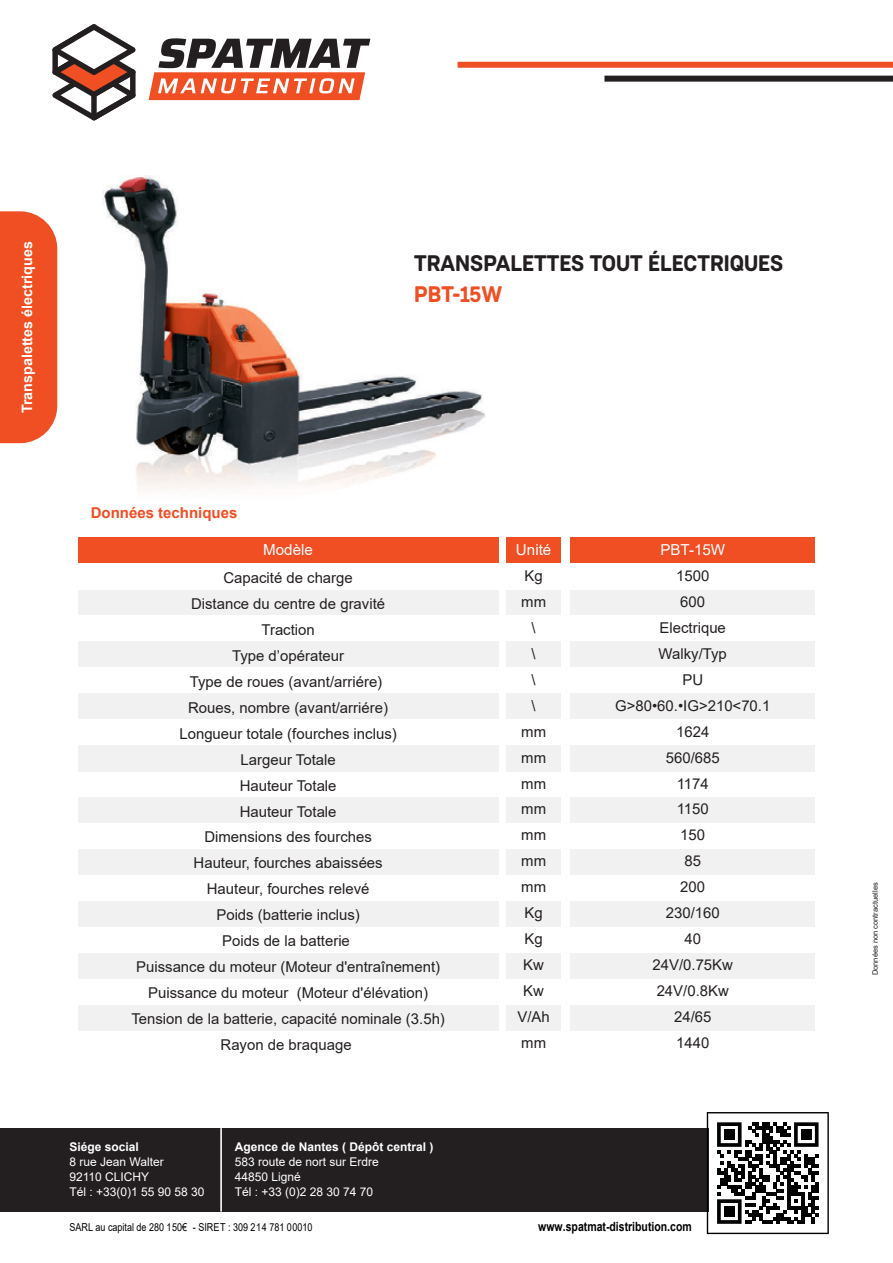
<style>
.page{position:relative;width:893px;height:1263px;background:#fff}
.page>*{position:absolute;margin:0;border:0;box-sizing:border-box;transform-origin:0 0}
.t1{font:700 22.5px "Weissenhof Grotesk";color:#231f20}
.t2{font:700 22.5px "Weissenhof Grotesk";color:#f04e23}
.t3{font:15.15px "Arial";color:#fff}
.t4{font:700 15px "Arial";color:#f04e23}
.t5{font:14.85px/26px "Arial";color:#231f20;text-align:center}
.t6{font:700 14.4px "Arial";color:#fff}
.t7{font:700 12.75px "Arial";color:#010101;scale:.83 1}
.t8{font:12px/15px "Arial";color:#fff}
.t9{font:700 12px "Arial";color:#fff}
.t10{font:10.95px "Arial";color:#010101;scale:.83 1}
.t11{font:7.5px "Arial";color:#231f20}
</style>
<div class="page">
<img style="left:102px;top:175px;width:384px;height:315px">
<div style="left:0;top:211px;width:57px;height:232px;background:#f04e23"></div>
<div style="left:78px;top:537px;width:420px;height:26px;background:#f04e23"></div>
<div style="left:78px;top:797px;width:420px;height:26px;background:#f1f1f2"></div>
<div style="left:78px;top:849px;width:420px;height:26px;background:#f1f1f2"></div>
<div style="left:78px;top:901px;width:420px;height:26px;background:#f1f1f2"></div>
<div style="left:78px;top:953px;width:420px;height:26px;background:#f1f1f2"></div>
<div style="left:78px;top:1005px;width:420px;height:26px;background:#f1f1f2"></div>
<div style="left:78px;top:589px;width:420px;height:26px;background:#f1f1f2"></div>
<div style="left:78px;top:641px;width:420px;height:26px;background:#f1f1f2"></div>
<div style="left:78px;top:693px;width:420px;height:26px;background:#f1f1f2"></div>
<div style="left:78px;top:745px;width:420px;height:26px;background:#f1f1f2"></div>
<div style="left:570px;top:537px;width:245px;height:26px;background:#f04e23"></div>
<div style="left:570px;top:797px;width:245px;height:26px;background:#f1f1f2"></div>
<div style="left:570px;top:849px;width:245px;height:26px;background:#f1f1f2"></div>
<div style="left:570px;top:901px;width:245px;height:26px;background:#f1f1f2"></div>
<div style="left:570px;top:953px;width:245px;height:26px;background:#f1f1f2"></div>
<div style="left:570px;top:1005px;width:245px;height:26px;background:#f1f1f2"></div>
<div style="left:570px;top:589px;width:245px;height:26px;background:#f1f1f2"></div>
<div style="left:570px;top:641px;width:245px;height:26px;background:#f1f1f2"></div>
<div style="left:570px;top:693px;width:245px;height:26px;background:#f1f1f2"></div>
<div style="left:570px;top:745px;width:245px;height:26px;background:#f1f1f2"></div>
<svg style="left:506px;top:537px;width:55px;height:26px"></svg>
<div style="left:506px;top:797px;width:55px;height:26px;background:#f1f1f2"></div>
<div style="left:506px;top:849px;width:55px;height:26px;background:#f1f1f2"></div>
<div style="left:506px;top:901px;width:55px;height:26px;background:#f1f1f2"></div>
<div style="left:506px;top:953px;width:55px;height:26px;background:#f1f1f2"></div>
<div style="left:506px;top:1005px;width:55px;height:26px;background:#f1f1f2"></div>
<div style="left:506px;top:589px;width:55px;height:26px;background:#f1f1f2"></div>
<div style="left:506px;top:641px;width:55px;height:26px;background:#f1f1f2"></div>
<div style="left:506px;top:693px;width:55px;height:26px;background:#f1f1f2"></div>
<div style="left:506px;top:745px;width:55px;height:26px;background:#f1f1f2"></div>
<div style="left:458px;top:62px;width:435px;height:6px;background:#f04e23"></div>
<div style="left:607px;top:76px;width:283px;height:6px;background:#231f20"></div>
<svg style="left:52px;top:24px;width:84px;height:96px"></svg>
<svg style="left:149px;top:38px;width:221px;height:62px"></svg>
<div style="left:0;top:1128px;width:708px;height:83px;background:#231f20"></div>
<hr style="left:220px;top:1128px;width:2px;height:83px;background:#fff">
<svg style="left:707px;top:1112px;width:122px;height:122px"></svg>
<p class="t6" style="left:17px;top:413px;width:174px;rotate:-90deg">Transpalettes électriques</p>
<h1 class="t1" style="left:414px;top:249px;width:370px">TRANSPALETTES TOUT ÉLECTRIQUES</h1>
<h1 class="t2" style="left:414px;top:280px;width:90px">PBT-15W</h1>
<p class="t4" style="left:91px;top:502px;width:148px">Données techniques</p>
<p class="t3" style="left:263px;top:539px;width:51px">Modèle</p>
<p class="t5" style="left:131px;top:565px;width:315px">Capacité de charge<br>Distance du centre de gravité<br>Traction<br>Type d’opérateur<br>Type de roues (avant/arriére)<br>Roues, nombre (avant/arriére)<br>Longueur totale (fourches inclus)<br>Largeur Totale<br>Hauteur Totale<br>Hauteur Totale<br>Dimensions des fourches<br>Hauteur, fourches abaissées<br>Hauteur, fourches relevé<br>Poids (batterie inclus)<br>Poids de la batterie<br>Puissance du moteur (Moteur d'entraînement)<br>Puissance du moteur (Moteur d'élévation)<br>Tension de la batterie, capacité nominale (3.5h)<br>Rayon de braquage</p>
<p class="t9" style="left:69px;top:1138px;width:71px">Siége social</p>
<p class="t8" style="left:69px;top:1154px;width:137px">8 rue Jean Walter<br>92110 CLICHY<br>Tél : +33(0)1 55 90 58 30</p>
<p class="t9" style="left:235px;top:1138px;width:200px">Agence de Nantes ( Dépôt central )</p>
<p class="t8" style="left:235px;top:1154px;width:146px">583 route de nort sur Erdre<br>44850 Ligné<br>Tél : +33 (0)2 28 30 74 70</p>
<p class="t3" style="left:516px;top:539px;width:37px">Unité</p>
<p class="t5" style="left:517px;top:563px;width:34px">Kg mm \<br>\<br>\<br>\ mm mm mm mm mm mm mm<br>Kg<br>Kg<br>Kw<br>Kw<br>V/Ah mm</p>
<p class="t3" style="left:660px;top:539px;width:66px">PBT-15W</p>
<p class="t5" style="left:615px;top:563px;width:157px">1500<br>600<br>Electrique<br>Walky/Typ<br>PU<br>G&gt;80•60.•IG&gt;210&lt;70.1<br>1624<br>560/685<br>1174<br>1150<br>150<br>85<br>200<br>230/160<br>40<br>24V/0.75Kw<br>24V/0.8Kw<br>24/65<br>1440</p>
<p class="t10" style="left:69px;top:1219px;width:294px">SARL au capital de 280 150€ - SIRET : 309 214 781 00010</p>
<p class="t7" style="left:538px;top:1217px;width:186px">www.spatmat-distribution.com</p>
<p class="t11" style="left:870px;top:975px;width:94px;rotate:-90deg">Données non contractuelles</p>
</div>
